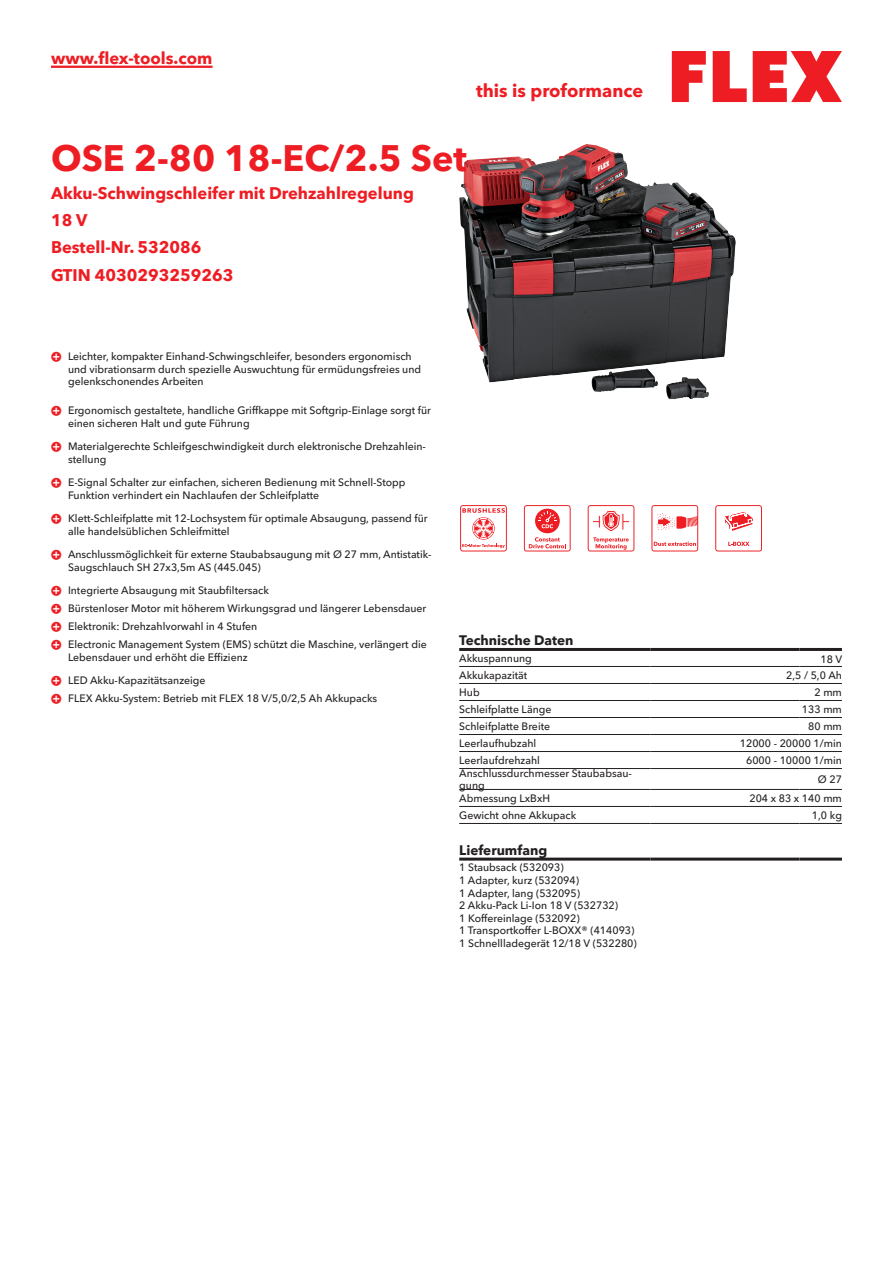
<style>
.page{position:relative;width:893px;height:1263px;background:#fff}
.page>*{position:absolute;margin:0;border:0;box-sizing:border-box;transform-origin:0 0}
.CB_AF_Product-name{font:700 36px "Avenir Next W1 G";color:#ee1d23}
.t1{font:700 18px "Avenir Next W1 G";color:#ee1d23}
.CB_AF_Product-short{font:700 16.5px/27px "Avenir Next W1 G";color:#ee1d23}
.CB_AF_Order-number{font:700 16.5px "Avenir Next W1 G";color:#ee1d23}
.CB_AF_Table-headline{font:700 13.5px "Avenir Next W1 G";color:#231f20}
.CB_AF_Table-specific{font:500 10.5px/12.6px "Avenir Next W1 G";color:#231f20}
</style>
<div class="page">
<svg style="left:672px;top:51px;width:34px;height:51px"></svg>
<svg style="left:713px;top:51px;width:34px;height:51px"></svg>
<svg style="left:753px;top:51px;width:89px;height:51px"></svg>
<hr style="left:51px;top:66px;width:162px;height:2px;background:#ee1d23">
<img style="left:459px;top:144px;width:277px;height:248px">
<hr style="left:459px;top:666px;width:192px;height:1px;background:#231f20">
<hr style="left:651px;top:666px;width:148px;height:1px;background:#231f20">
<hr style="left:799px;top:666px;width:43px;height:1px;background:#231f20">
<hr style="left:459px;top:683px;width:192px;height:1px;background:#231f20">
<hr style="left:651px;top:683px;width:148px;height:1px;background:#231f20">
<hr style="left:799px;top:683px;width:43px;height:1px;background:#231f20">
<hr style="left:459px;top:700px;width:192px;height:1px;background:#231f20">
<hr style="left:651px;top:700px;width:148px;height:1px;background:#231f20">
<hr style="left:799px;top:700px;width:43px;height:1px;background:#231f20">
<hr style="left:459px;top:717px;width:192px;height:1px;background:#231f20">
<hr style="left:651px;top:717px;width:148px;height:1px;background:#231f20">
<hr style="left:799px;top:717px;width:43px;height:1px;background:#231f20">
<hr style="left:459px;top:734px;width:192px;height:1px;background:#231f20">
<hr style="left:651px;top:734px;width:148px;height:1px;background:#231f20">
<hr style="left:799px;top:734px;width:43px;height:1px;background:#231f20">
<hr style="left:459px;top:751px;width:192px;height:1px;background:#231f20">
<hr style="left:651px;top:751px;width:148px;height:1px;background:#231f20">
<hr style="left:799px;top:751px;width:43px;height:1px;background:#231f20">
<hr style="left:459px;top:768px;width:192px;height:1px;background:#231f20">
<hr style="left:651px;top:768px;width:148px;height:1px;background:#231f20">
<hr style="left:799px;top:768px;width:43px;height:1px;background:#231f20">
<hr style="left:459px;top:789px;width:192px;height:1px;background:#231f20">
<hr style="left:651px;top:789px;width:148px;height:1px;background:#231f20">
<hr style="left:799px;top:789px;width:43px;height:1px;background:#231f20">
<hr style="left:459px;top:806px;width:192px;height:1px;background:#231f20">
<hr style="left:651px;top:806px;width:148px;height:1px;background:#231f20">
<hr style="left:799px;top:806px;width:43px;height:1px;background:#231f20">
<hr style="left:459px;top:823px;width:192px;height:1px;background:#231f20">
<hr style="left:651px;top:823px;width:148px;height:1px;background:#231f20">
<hr style="left:799px;top:823px;width:43px;height:1px;background:#231f20">
<hr style="left:459px;top:648px;width:192px;height:3px;background:#231f20">
<hr style="left:651px;top:648px;width:148px;height:3px;background:#231f20">
<hr style="left:799px;top:648px;width:43px;height:3px;background:#231f20">
<hr style="left:459px;top:858px;width:192px;height:3px;background:#231f20">
<hr style="left:651px;top:858px;width:148px;height:3px;background:#231f20">
<hr style="left:799px;top:858px;width:43px;height:3px;background:#231f20">
<svg style="left:460px;top:505px;width:47px;height:46px"></svg>
<svg style="left:524px;top:505px;width:47px;height:46px"></svg>
<svg style="left:588px;top:505px;width:46px;height:46px"></svg>
<svg style="left:651px;top:505px;width:47px;height:46px"></svg>
<svg style="left:715px;top:505px;width:47px;height:46px"></svg>
<h3 class="CB_AF_Product-short" style="left:51px;top:43px;width:163px">www.flex-tools.com</h3>
<h2 class="t1" style="left:476px;top:77px;width:169px">this is proformance</h2>
<p class="CB_AF_Product-name" style="left:51px;top:130px;width:417px">OSE 2-80 18-EC/2.5 Set</p>
<p class="CB_AF_Product-short" style="left:51px;top:178px;width:364px">Akku-Schwingschleifer mit Drehzahlregelung<br>18 V</p>
<p class="CB_AF_Order-number" style="left:51px;top:234px;width:152px">Bestell-Nr. 532086</p>
<p class="CB_AF_Order-number" style="left:51px;top:262px;width:184px">GTIN 4030293259263</p>
<p class="CB_AF_Table-specific" style="left:68px;top:349px;width:355px">Leichter, kompakter Einhand-Schwingschleifer, besonders ergonomisch und vibrationsarm durch spezielle Auswuchtung für ermüdungsfreies und gelenkschonendes Arbeiten</p>
<p class="CB_AF_Table-specific" style="left:68px;top:403px;width:365px">Ergonomisch gestaltete, handliche Griffkappe mit Softgrip-Einlage sorgt für einen sicheren Halt und gute Führung</p>
<p class="CB_AF_Table-specific" style="left:68px;top:439px;width:359px">Materialgerechte Schleifgeschwindigkeit durch elektronische Drehzahlein&shy;stellung</p>
<p class="CB_AF_Table-specific" style="left:68px;top:475px;width:339px">E-Signal Schalter zur einfachen, sicheren Bedienung mit Schnell-Stopp<br>Funktion verhindert ein Nachlaufen der Schleifplatte</p>
<p class="CB_AF_Table-specific" style="left:68px;top:511px;width:361px">Klett-Schleifplatte mit 12-Lochsystem für optimale Absaugung, passend für alle handelsüblichen Schleifmittel</p>
<p class="CB_AF_Table-specific" style="left:68px;top:547px;width:365px">Anschlussmöglichkeit für externe Staubabsaugung mit Ø 27 mm, Antistatik-<br>Saugschlauch SH 27x3,5m AS (445.045)</p>
<p class="CB_AF_Table-specific" style="left:68px;top:583px;width:202px">Integrierte Absaugung mit Staubfiltersack</p>
<p class="CB_AF_Table-specific" style="left:68px;top:601px;width:360px">Bürstenloser Motor mit höherem Wirkungsgrad und längerer Lebensdauer</p>
<p class="CB_AF_Table-specific" style="left:68px;top:619px;width:191px">Elektronik: Drehzahlvorwahl in 4 Stufen</p>
<p class="CB_AF_Table-specific" style="left:68px;top:637px;width:360px">Electronic Management System (EMS) schützt die Maschine, verlängert die<br>Lebensdauer und erhöht die Effizienz</p>
<p class="CB_AF_Table-specific" style="left:68px;top:673px;width:139px">LED Akku-Kapazitätsanzeige</p>
<p class="CB_AF_Table-specific" style="left:68px;top:691px;width:311px">FLEX Akku-System: Betrieb mit FLEX 18 V/5,0/2,5 Ah Akkupacks</p>
<p class="CB_AF_Table-headline" style="left:459px;top:630px;width:116px">Technische Daten</p>
<p class="CB_AF_Table-specific" style="left:459px;top:651px;width:74px">Akkuspannung</p>
<p class="CB_AF_Table-specific" style="left:820px;top:652px;width:23px">18 V</p>
<p class="CB_AF_Table-specific" style="left:459px;top:668px;width:70px">Akkukapazität</p>
<p class="CB_AF_Table-specific" style="left:786px;top:668px;width:57px">2,5 / 5,0 Ah</p>
<p class="CB_AF_Table-specific" style="left:459px;top:685px;width:22px">Hub</p>
<p class="CB_AF_Table-specific" style="left:814px;top:685px;width:29px">2 mm</p>
<p class="CB_AF_Table-specific" style="left:459px;top:702px;width:94px">Schleifplatte Länge</p>
<p class="CB_AF_Table-specific" style="left:802px;top:702px;width:41px">133 mm</p>
<p class="CB_AF_Table-specific" style="left:459px;top:719px;width:92px">Schleifplatte Breite</p>
<p class="CB_AF_Table-specific" style="left:808px;top:719px;width:35px">80 mm</p>
<p class="CB_AF_Table-specific" style="left:459px;top:736px;width:79px">Leerlaufhubzahl</p>
<p class="CB_AF_Table-specific" style="left:740px;top:736px;width:104px">12000 - 20000 1/min</p>
<p class="CB_AF_Table-specific" style="left:459px;top:753px;width:82px">Leerlaufdrehzahl</p>
<p class="CB_AF_Table-specific" style="left:746px;top:753px;width:97px">6000 - 10000 1/min</p>
<p class="CB_AF_Table-specific" style="left:459px;top:766px;width:174px">Anschlussdurchmesser Staubabsau&shy;gung</p>
<p class="CB_AF_Table-specific" style="left:818px;top:772px;width:26px">Ø 27</p>
<p class="CB_AF_Table-specific" style="left:459px;top:791px;width:92px">Abmessung LxBxH</p>
<p class="CB_AF_Table-specific" style="left:749px;top:791px;width:94px">204 x 83 x 140 mm</p>
<p class="CB_AF_Table-specific" style="left:459px;top:808px;width:119px">Gewicht ohne Akkupack</p>
<p class="CB_AF_Table-specific" style="left:812px;top:808px;width:32px">1,0 kg</p>
<p class="CB_AF_Table-headline" style="left:459px;top:839px;width:89px">Lieferumfang</p>
<p class="CB_AF_Table-specific" style="left:459px;top:860px;width:179px">1 Staubsack (532093)<br>1 Adapter, kurz (532094)<br>1 Adapter, lang (532095)<br>2 Akku-Pack Li-Ion 18 V (532732)<br>1 Koffereinlage (532092)<br>1 Transportkoffer L-BOXX® (414093)<br>1 Schnellladegerät 12/18 V (532280)</p>
</div>
